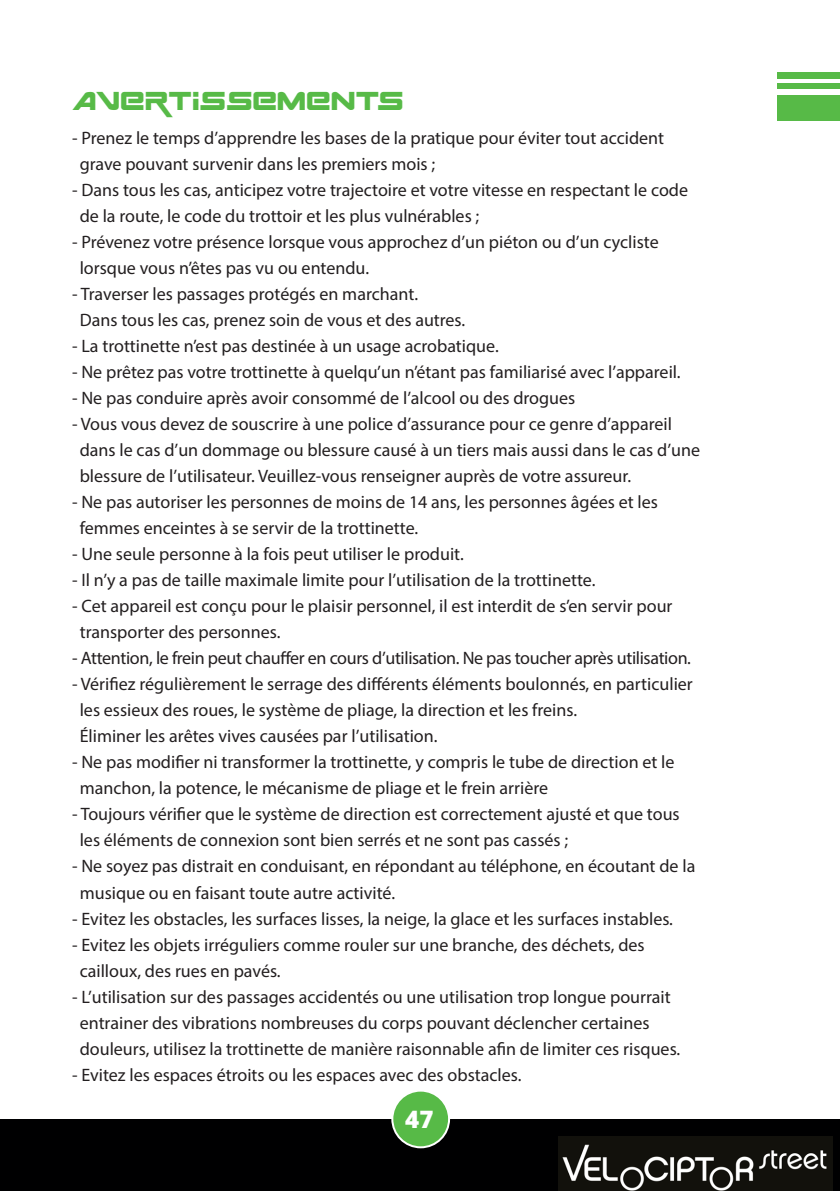
<style>
.page{position:relative;width:840px;height:1191px;background:#fff}
.page>*{position:absolute;margin:0;border:0;box-sizing:border-box;transform-origin:0 0}
.Titolo{font:36px "Space Ranger";color:#57ba47}
.t1{font:800 24px "Open Sans";color:#fff}
.Paragrafo{font:18px "Myriad Pro";color:#231f20}
.Paragrafo-2{font:18px "Myriad Pro";letter-spacing:-.02em;color:#231f20}
</style>
<div class="page">
<div style="left:0;top:1119px;width:839px;height:72px;background:#000001"></div>
<div style="left:392px;top:1090px;width:57px;height:57px;background:#57ba47;border-radius:50%"></div>
<div style="left:391px;top:1089px;width:59px;height:59px;border:2px solid #fff;border-radius:50%"></div>
<div style="left:776px;top:72px;width:63px;height:48px;background:#57ba47"></div>
<hr style="left:776px;top:79px;width:63px;height:4px;background:#fff">
<div style="left:776px;top:89px;width:63px;height:6px;background:#fff"></div>
<img style="left:558px;top:1136px;width:273px;height:55px">
<p class="Titolo" style="left:72px;top:85px;width:333px">AVERTISSEMENTS</p>
<p class="Paragrafo" style="left:72px;top:127px;width:593px">- Prenez le temps d’apprendre les bases de la pratique pour éviter tout accident</p>
<p class="Paragrafo" style="left:80px;top:153px;width:357px">grave pouvant survenir dans les premiers mois ;</p>
<p class="Paragrafo" style="left:72px;top:179px;width:617px">- Dans tous les cas, anticipez votre trajectoire et votre vitesse en respectant le code</p>
<p class="Paragrafo" style="left:80px;top:205px;width:401px">de la route, le code du trottoir et les plus vulnérables ;</p>
<p class="Paragrafo" style="left:72px;top:231px;width:587px">- Prévenez votre présence lorsque vous approchez d’un piéton ou d’un cycliste</p>
<p class="Paragrafo" style="left:80px;top:257px;width:291px">lorsque vous n’êtes pas vu ou entendu.</p>
<p class="Paragrafo" style="left:72px;top:283px;width:347px">- Traverser les passages protégés en marchant.</p>
<p class="Paragrafo" style="left:80px;top:309px;width:387px">Dans tous les cas, prenez soin de vous et des autres.</p>
<p class="Paragrafo" style="left:72px;top:335px;width:428px">- La trottinette n’est pas destinée à un usage acrobatique.</p>
<p class="Paragrafo" style="left:72px;top:361px;width:609px">- Ne prêtez pas votre trottinette à quelqu’un n’étant pas familiarisé avec l’appareil.</p>
<p class="Paragrafo" style="left:72px;top:387px;width:504px">- Ne pas conduire après avoir consommé de l’alcool ou des drogues</p>
<p class="Paragrafo" style="left:72px;top:413px;width:601px">- Vous vous devez de souscrire à une police d’assurance pour ce genre d’appareil</p>
<p class="Paragrafo" style="left:80px;top:439px;width:621px">dans le cas d’un dommage ou blessure causé à un tiers mais aussi dans le cas d’une</p>
<p class="Paragrafo" style="left:80px;top:465px;width:552px">blessure de l’utilisateur. Veuillez-vous renseigner auprès de votre assureur.</p>
<p class="Paragrafo" style="left:72px;top:491px;width:587px">- Ne pas autoriser les personnes de moins de 14 ans, les personnes âgées et les</p>
<p class="Paragrafo" style="left:80px;top:517px;width:340px">femmes enceintes à se servir de la trottinette.</p>
<p class="Paragrafo" style="left:72px;top:543px;width:393px">- Une seule personne à la fois peut utiliser le produit.</p>
<p class="Paragrafo" style="left:72px;top:569px;width:524px">- Il n’y a pas de taille maximale limite pour l’utilisation de la trottinette.</p>
<p class="Paragrafo" style="left:72px;top:595px;width:601px">- Cet appareil est conçu pour le plaisir personnel, il est interdit de s’en servir pour</p>
<p class="Paragrafo" style="left:80px;top:621px;width:202px">transporter des personnes.</p>
<p class="Paragrafo-2" style="left:72px;top:647px;width:620px">- Attention, le frein peut chauffer en cours d’utilisation. Ne pas toucher après utilisation.</p>
<p class="Paragrafo" style="left:72px;top:673px;width:622px">- Vérifiez régulièrement le serrage des différents éléments boulonnés, en particulier</p>
<p class="Paragrafo" style="left:80px;top:699px;width:498px">les essieux des roues, le système de pliage, la direction et les freins.</p>
<p class="Paragrafo" style="left:80px;top:725px;width:359px">Éliminer les arêtes vives causées par l’utilisation.</p>
<p class="Paragrafo" style="left:72px;top:751px;width:603px">- Ne pas modifier ni transformer la trottinette, y compris le tube de direction et le</p>
<p class="Paragrafo" style="left:80px;top:777px;width:469px">manchon, la potence, le mécanisme de pliage et le frein arrière</p>
<p class="Paragrafo" style="left:72px;top:803px;width:608px">- Toujours vérifier que le système de direction est correctement ajusté et que tous</p>
<p class="Paragrafo" style="left:80px;top:829px;width:489px">les éléments de connexion sont bien serrés et ne sont pas cassés ;</p>
<p class="Paragrafo" style="left:72px;top:855px;width:624px">- Ne soyez pas distrait en conduisant, en répondant au téléphone, en écoutant de la</p>
<p class="Paragrafo" style="left:80px;top:881px;width:317px">musique ou en faisant toute autre activité.</p>
<p class="Paragrafo" style="left:72px;top:907px;width:602px">- Evitez les obstacles, les surfaces lisses, la neige, la glace et les surfaces instables.</p>
<p class="Paragrafo" style="left:72px;top:933px;width:573px">- Evitez les objets irréguliers comme rouler sur une branche, des déchets, des</p>
<p class="Paragrafo" style="left:80px;top:959px;width:202px">cailloux, des rues en pavés.</p>
<p class="Paragrafo" style="left:72px;top:985px;width:600px">- L’utilisation sur des passages accidentés ou une utilisation trop longue pourrait</p>
<p class="Paragrafo" style="left:80px;top:1011px;width:571px">entrainer des vibrations nombreuses du corps pouvant déclencher certaines</p>
<p class="Paragrafo" style="left:80px;top:1037px;width:601px">douleurs, utilisez la trottinette de manière raisonnable afin de limiter ces risques.</p>
<p class="Paragrafo" style="left:72px;top:1063px;width:450px">- Evitez les espaces étroits ou les espaces avec des obstacles.</p>
<h2 class="t1" style="left:405px;top:1101px;width:30px">47</h2>
</div>
